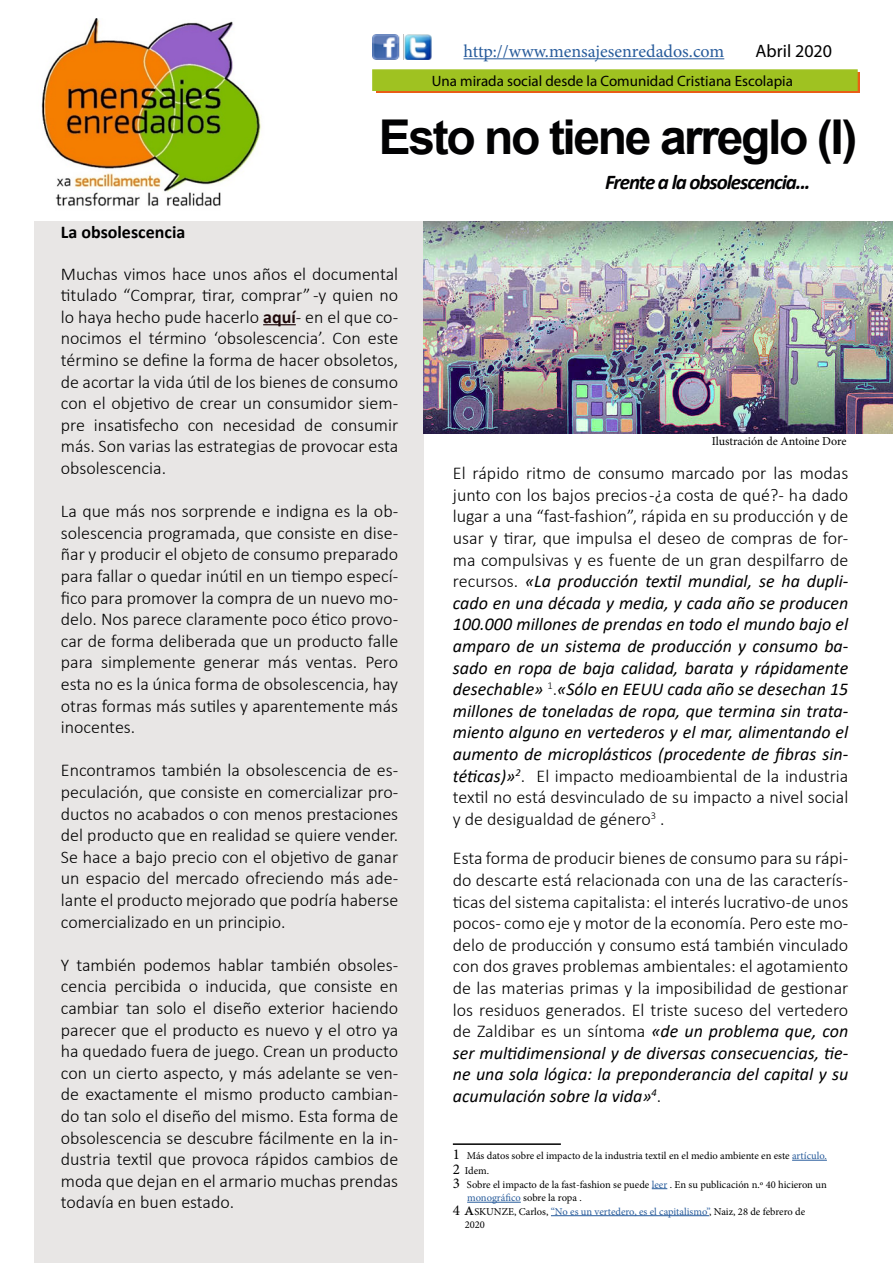
<style>
.page{position:relative;width:893px;height:1263px;background:#fff}
.page>*{position:absolute;margin:0;border:0;box-sizing:border-box;transform-origin:0 0}
.t1{font:700 48px "Arial";letter-spacing:-.05em;color:#020203}
.t2{font:italic 700 21px "Calibri";letter-spacing:-.05em;color:#020203}
.t3{font:300 18px/21.6px "Calibri";color:#000;text-align:justify}
.t4{font:italic 18px/21.6px "Calibri";color:#000;text-align:justify}
.t5{font:18px "Minion Pro";color:#275b9b}
.t6{font:700 18px "Calibri";color:#000}
.t7{font:18px "Myriad Pro";color:#000}
.t8{font:15px "Myriad Pro";color:#000}
.t9{font:12px "Minion Pro";letter-spacing:-.005em;color:#000}
.t10{font:10.5px/15px "Minion Pro";color:#000}
.s1{font-weight:700;color:#1f090a}
.s2{font-weight:300;font-style:normal}
.s3{font-weight:400;font-style:italic}
.s4{font-size:15px}
.s5{color:#275b9b}
.s6{font-size:18px}
</style>
<div class="page">
<div style="left:376px;top:73px;width:483px;height:20px;background:#e95e16"></div>
<img style="left:41px;top:18px;width:220px;height:188px">
<div style="left:372px;top:69px;width:486px;height:22px;background:#9fc221;border:2px solid #9fc221"></div>
<img style="left:372px;top:34px;width:60px;height:25px">
<hr style="left:463px;top:58px;width:261px;height:1px;background:#275b9b">
<div style="left:34px;top:221px;width:390px;height:1042px;background:#e8e6e5"></div>
<hr style="left:263px;top:324px;width:33px;height:1px;background:#1f090a">
<hr style="left:453px;top:1143px;width:108px;height:2px;background:#000">
<hr style="left:792px;top:1160px;width:35px;height:1px;background:#275b9b">
<svg style="left:652px;top:1188px;width:15px;height:1px"></svg>
<hr style="left:467px;top:1202px;width:54px;height:1px;background:#275b9b">
<hr style="left:551px;top:1215px;width:158px;height:1px;background:#275b9b">
<img style="left:424px;top:221px;width:469px;height:213px">
<p class="t5" style="left:463px;top:39px;width:262px">http://www.mensajesenredados.com</p>
<p class="t7" style="left:756px;top:40px;width:78px">Abril 2020</p>
<p class="t8" style="left:432px;top:71px;width:363px">Una mirada social desde la Comunidad Cristiana Escolapia</p>
<h1 class="t1" style="left:379px;top:104px;width:480px">Esto no tiene arreglo (I)</h1>
<p class="t2" style="left:605px;top:167px;width:207px">Frente a la obsolescencia...</p>
<p class="t6" style="left:61px;top:219px;width:126px">La obsolescencia</p>
<p class="t3" style="left:61px;top:263px;width:339px">Muchas vimos hace unos años el documental titulado “Comprar, tirar, comprar” -y quien no lo haya hecho pude hacerlo <span class="s1">aquí</span>- en el que co&shy;nocimos el término ‘obsolescencia’. Con este término se define la forma de hacer obsoletos, de acortar la vida útil de los bienes de consumo con el objetivo de crear un consumidor siem&shy;pre insatisfecho con necesidad de consumir más. Son varias las estrategias de provocar esta obsolescencia.</p>
<p class="t3" style="left:61px;top:500px;width:339px">La que más nos sorprende e indigna es la ob&shy;solescencia programada, que consiste en dise&shy;ñar y producir el objeto de consumo preparado para fallar o quedar inútil en un tiempo especí&shy;fico para promover la compra de un nuevo mo&shy;delo. Nos parece claramente poco ético provo&shy;car de forma deliberada que un producto falle para simplemente generar más ventas. Pero esta no es la única forma de obsolescencia, hay otras formas más sutiles y aparentemente más inocentes.</p>
<p class="t3" style="left:61px;top:759px;width:339px">Encontramos también la obsolescencia de es&shy;peculación, que consiste en comercializar pro&shy;ductos no acabados o con menos prestaciones del producto que en realidad se quiere vender.<br>Se hace a bajo precio con el objetivo de ganar un espacio del mercado ofreciendo más ade&shy;lante el producto mejorado que podría haberse comercializado en un principio.</p>
<p class="t3" style="left:61px;top:954px;width:339px">Y también podemos hablar también obsoles&shy;cencia percibida o inducida, que consiste en cambiar tan solo el diseño exterior haciendo parecer que el producto es nuevo y el otro ya ha quedado fuera de juego. Crean un producto con un cierto aspecto, y más adelante se ven&shy;de exactamente el mismo producto cambian&shy;do tan solo el diseño del mismo. Esta forma de obsolescencia se descubre fácilmente en la in&shy;dustria textil que provoca rápidos cambios de moda que dejan en el armario muchas prendas todavía en buen estado.</p>
<p class="t9" style="left:712px;top:433px;width:136px">Ilustración de Antoine Dore</p>
<p class="t4" style="left:453px;top:462px;width:397px"><span class="s2">El rápido ritmo de consumo marcado por las modas junto con los bajos precios -¿a costa de qué?- ha dado lugar a una “fast-fashion”, rápida en su producción y de usar y tirar, que impulsa el deseo de compras de for&shy;ma compulsivas y es fuente de un gran despilfarro de recursos.</span> «La producción textil mundial, se ha dupli&shy;cado en una década y media, y cada año se producen 100.000 millones de prendas en todo el mundo bajo el amparo de un sistema de producción y consumo ba&shy;sado en ropa de baja calidad, barata y rápidamente desechable» <sup>1</sup><span class="s2">.</span>«Sólo en EEUU cada año se desechan 15 millones de toneladas de ropa, que termina sin trata&shy;miento alguno en vertederos y el mar, alimentando el aumento de microplásticos (procedente de fibras sin&shy;téticas)»<sup>2</sup><span class="s2">. El impacto medioambiental de la industria textil no está desvinculado de su impacto a nivel social y de desigualdad de género</span><sup>3</sup> <span class="s2">.</span></p>
<p class="t3" style="left:453px;top:847px;width:397px">Esta forma de producir bienes de consumo para su rápi&shy;do descarte está relacionada con una de las caracterís&shy;ticas del sistema capitalista: el interés lucrativo -de unos pocos- como eje y motor de la economía. Pero este mo&shy;delo de producción y consumo está también vinculado con dos graves problemas ambientales: el agotamiento de las materias primas y la imposibilidad de gestionar los residuos generados. El triste suceso del vertedero de Zaldibar es un síntoma <span class="s3">«de un problema que, con ser multidimensional y de diversas consecuencias, tie&shy;ne una sola lógica: la preponderancia del capital y su acumulación sobre la vida»</span><sup>4</sup>.</p>
<p class="t10" style="left:453px;top:1148px;width:376px"><span class="s4">1</span> Más datos sobre el impacto de la industria textil en el medio ambiente en este <span class="s5">artículo.<br></span><span class="s4">2</span> Idem.</p>
<p class="t10" style="left:453px;top:1177px;width:375px"><span class="s4">3</span> Sobre el impacto de la fast-fashion se puede <span class="s5">leer</span> . En su publicación n.º 40 hicieron un</p>
<p class="t10" style="left:467px;top:1190px;width:116px"><span class="s5">monográfico</span> sobre la ropa .</p>
<p class="t10" style="left:453px;top:1204px;width:354px"><span class="s4">4</span> <span class="s6">A</span>SKUNZE, Carlos, <span class="s5">“No es un vertedero, es el capitalismo”</span>, Naiz, 28 de febrero de</p>
<p class="t10" style="left:465px;top:1217px;width:22px">2020</p>
</div>
